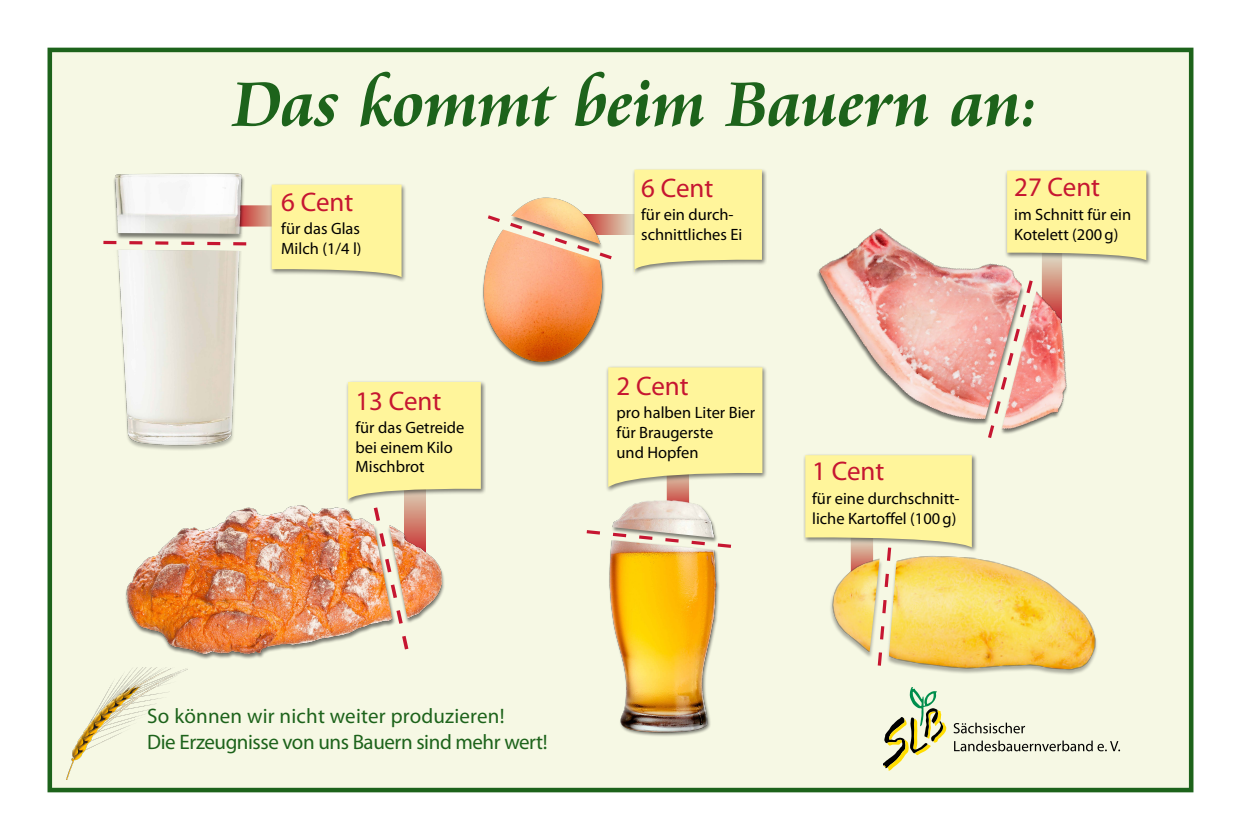
<style>
.page{position:relative;width:1241px;height:840px;background:#fff}
.page>*{position:absolute;margin:0;border:0;box-sizing:border-box;transform-origin:0 0}
.t1{font:700 68.88px "Cataneo BT";letter-spacing:-.02em;color:#1d631b}
.t2{font:26.93px "Myriad Pro";letter-spacing:-.005em;color:#c61631}
.t3{font:20.98px/26.4px "Myriad Pro";letter-spacing:-.01em;color:#1d631b}
.t4{font:16.43px/19.7px "Myriad Pro";color:#000}
</style>
<div class="page">
<div style="left:47px;top:47px;width:1147px;height:746px;background:#f6f8e4"></div>
<div style="left:605px;top:365px;width:162px;height:128px;background:#000;opacity:.5"></div>
<div style="left:608px;top:367px;width:154px;height:145px;background:#fff59b"></div>
<div style="left:802px;top:453px;width:175px;height:100px;background:#000;opacity:.5"></div>
<svg style="left:805px;top:460px;width:166px;height:209px;background:#fdf3a2"></svg>
<img style="left:122px;top:487px;width:259px;height:198px">
<div style="left:345px;top:380px;width:141px;height:126px;background:#000;opacity:.5"></div>
<svg style="left:337px;top:382px;width:144px;height:271px;background:#f7e4a6"></svg>
<div style="left:631px;top:168px;width:136px;height:109px;background:#000;opacity:.5"></div>
<svg style="left:619px;top:170px;width:94px;height:102px;background:#f9f1a6"></svg>
<div style="left:269px;top:183px;width:138px;height:100px;background:#000;opacity:.5"></div>
<svg style="left:100px;top:185px;width:301px;height:92px;background:#f7eba8"></svg>
<div style="left:1004px;top:169px;width:147px;height:97px;background:#000;opacity:.5"></div>
<div style="left:1034px;top:171px;width:112px;height:81px;background:#fff59b"></div>
<svg style="left:953px;top:722px;width:71px;height:11px"></svg>
<svg style="left:953px;top:740px;width:166px;height:11px;background:#b8b9aa"></svg>
<svg style="left:882px;top:687px;width:64px;height:83px;background:#cbcea4"></svg>
<img style="left:61px;top:667px;width:127px;height:112px">
<img style="left:468px;top:218px;width:151px;height:158px">
<img style="left:471px;top:150px;width:152px;height:101px">
<img style="left:713px;top:131px;width:321px;height:329px">
<img style="left:982px;top:252px;width:174px;height:289px">
<img style="left:573px;top:465px;width:181px;height:71px">
<img style="left:573px;top:536px;width:181px;height:208px">
<div style="left:829px;top:560px;width:54px;height:99px;background:#000;opacity:.3"></div>
<img style="left:815px;top:537px;width:66px;height:140px">
<img style="left:886px;top:540px;width:237px;height:152px">
<img style="left:103px;top:250px;width:139px;height:205px">
<div style="left:107px;top:174px;width:138px;height:66px;background:#000;opacity:.5"></div>
<img style="left:103px;top:148px;width:139px;height:86px">
<img style="left:381px;top:487px;width:73px;height:198px">
<h1 class="t1" style="left:232px;top:61px;width:807px">Das kommt beim Bauern an:</h1>
<h2 class="t2" style="left:281px;top:185px;width:74px">6 Cent</h2>
<p class="t4" style="left:281px;top:219px;width:82px">für das Glas<br>Milch (1/4 l)</p>
<h2 class="t2" style="left:355px;top:384px;width:87px">13 Cent</h2>
<p class="t4" style="left:355px;top:417px;width:110px">für das Getreide bei einem Kilo<br>Mischbrot</p>
<h2 class="t2" style="left:641px;top:171px;width:74px">6 Cent</h2>
<p class="t4" style="left:641px;top:205px;width:103px">für ein durch&shy;schnittliches Ei</p>
<h2 class="t2" style="left:616px;top:369px;width:74px">2 Cent</h2>
<p class="t4" style="left:616px;top:403px;width:140px">pro halben Liter Bier für Braugerste<br>und Hopfen</p>
<h2 class="t2" style="left:1014px;top:171px;width:87px">27 Cent</h2>
<p class="t4" style="left:1014px;top:204px;width:118px">im Schnitt für ein<br>Kotelett (200 g)</p>
<h2 class="t2" style="left:812px;top:455px;width:74px">1 Cent</h2>
<p class="t4" style="left:812px;top:488px;width:149px">für eine durchschnitt&shy;liche Kartoffel (100 g)</p>
<p class="t3" style="left:147px;top:702px;width:402px">So können wir nicht weiter produzieren!<br>Die Erzeugnisse von uns Bauern sind mehr wert!</p>
</div>
